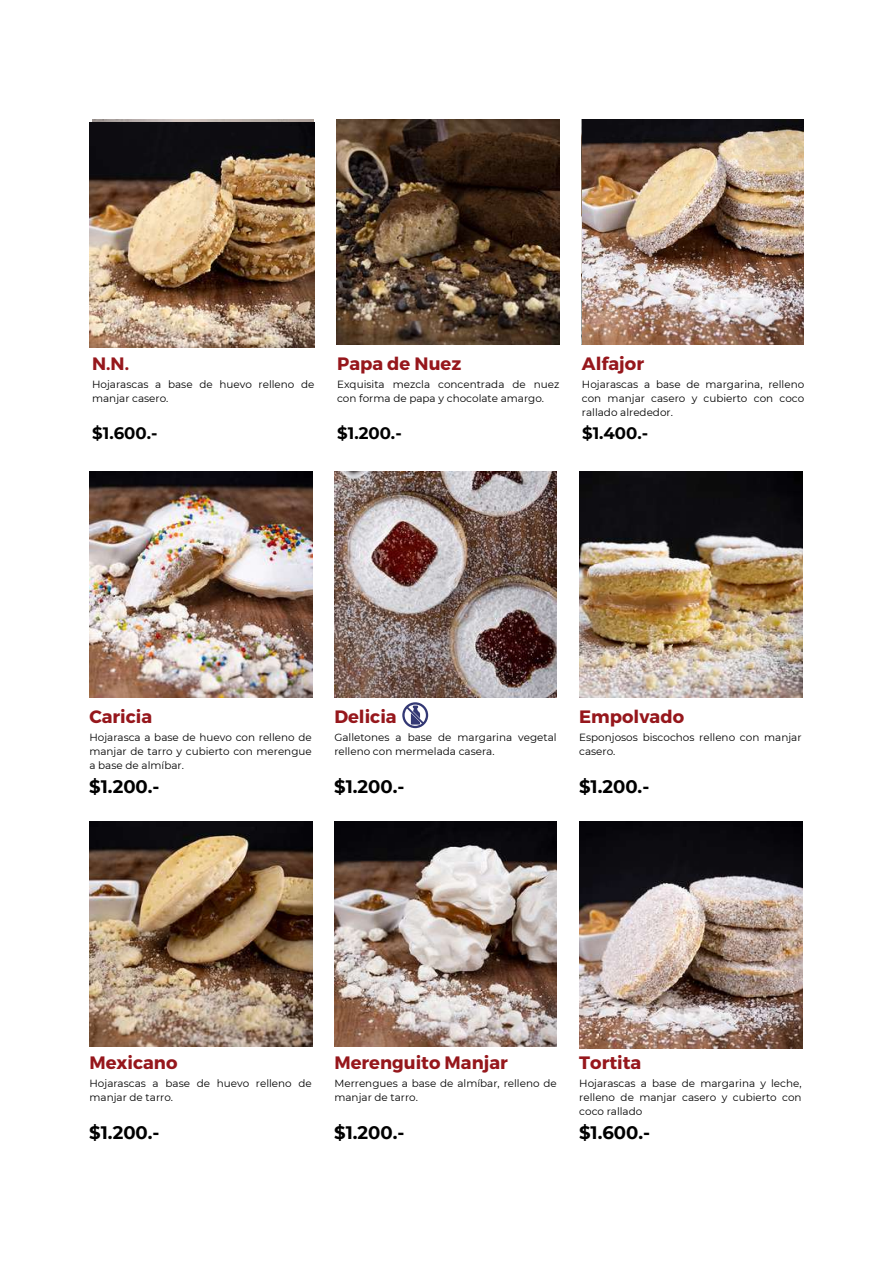
<style>
.page{position:relative;width:894px;height:1264px;background:#fff}
.page>*{position:absolute;margin:0;border:0;box-sizing:border-box;transform-origin:0 0}
.t1{font:700 18px "Montserrat";color:#96171c}
.t2{font:700 18px "Montserrat";color:#000}
.t3{font:700 16.5px "Montserrat";color:#000}
.t4{font:10.35px/13.8px "Montserrat";color:#000}
</style>
<div class="page">
<img style="left:336px;top:120px;width:223px;height:225px">
<img style="left:582px;top:120px;width:221px;height:225px">
<img style="left:89px;top:471px;width:223px;height:226px">
<img style="left:334px;top:471px;width:222px;height:226px">
<img style="left:334px;top:821px;width:222px;height:224px">
<img style="left:579px;top:471px;width:222px;height:226px">
<img style="left:89px;top:821px;width:223px;height:225px">
<img style="left:579px;top:821px;width:222px;height:227px">
<svg style="left:402px;top:702px;width:26px;height:26px"></svg>
<img style="left:89px;top:122px;width:225px;height:225px">
<h1 class="t1" style="left:92px;top:351px;width:38px">N.N.</h1>
<h1 class="t1" style="left:337px;top:351px;width:126px">Papa de Nuez</h1>
<h1 class="t1" style="left:581px;top:351px;width:64px">Alfajor</h1>
<p class="t4" style="left:92px;top:377px;width:224px">Hojarascas a base de huevo relleno de manjar casero.</p>
<p class="t4" style="left:337px;top:377px;width:224px">Exquisita mezcla concentrada de nuez con forma de papa y chocolate amargo.</p>
<p class="t4" style="left:581px;top:377px;width:224px;text-align:justify">Hojarascas a base de margarina, relleno con manjar casero y cubierto con coco rallado alrededor.</p>
<h2 class="t3" style="left:92px;top:422px;width:67px">$1.600.-</h2>
<h2 class="t3" style="left:337px;top:422px;width:66px">$1.200.-</h2>
<h2 class="t3" style="left:582px;top:422px;width:68px">$1.400.-</h2>
<h1 class="t1" style="left:89px;top:705px;width:64px">Caricia</h1>
<h1 class="t1" style="left:334px;top:705px;width:64px">Delicia</h1>
<h1 class="t1" style="left:579px;top:705px;width:106px">Empolvado</h1>
<p class="t4" style="left:89px;top:730px;width:224px;text-align:justify">Hojarasca a base de huevo con relleno de manjar de tarro y cubierto con merengue a base de almíbar.</p>
<p class="t4" style="left:334px;top:730px;width:224px">Galletones a base de margarina vegetal relleno con mermelada casera.</p>
<p class="t4" style="left:579px;top:730px;width:224px">Esponjosos biscochos relleno con manjar casero.</p>
<h1 class="t2" style="left:89px;top:775px;width:72px">$1.200.-</h1>
<h1 class="t2" style="left:334px;top:775px;width:72px">$1.200.-</h1>
<h1 class="t2" style="left:579px;top:775px;width:72px">$1.200.-</h1>
<h1 class="t1" style="left:89px;top:1050px;width:89px">Mexicano</h1>
<h1 class="t1" style="left:334px;top:1050px;width:175px">Merenguito Manjar</h1>
<h1 class="t1" style="left:579px;top:1050px;width:63px">Tortita</h1>
<p class="t4" style="left:89px;top:1076px;width:224px">Hojarascas a base de huevo relleno de manjar de tarro.</p>
<p class="t4" style="left:334px;top:1076px;width:224px">Merrengues a base de almíbar, relleno de manjar de tarro.</p>
<p class="t4" style="left:579px;top:1076px;width:224px;text-align:justify">Hojarascas a base de margarina y leche, relleno de manjar casero y cubierto con coco rallado</p>
<h1 class="t2" style="left:89px;top:1121px;width:72px">$1.200.-</h1>
<h1 class="t2" style="left:334px;top:1121px;width:72px">$1.200.-</h1>
<h1 class="t2" style="left:579px;top:1121px;width:73px">$1.600.-</h1>
</div>
